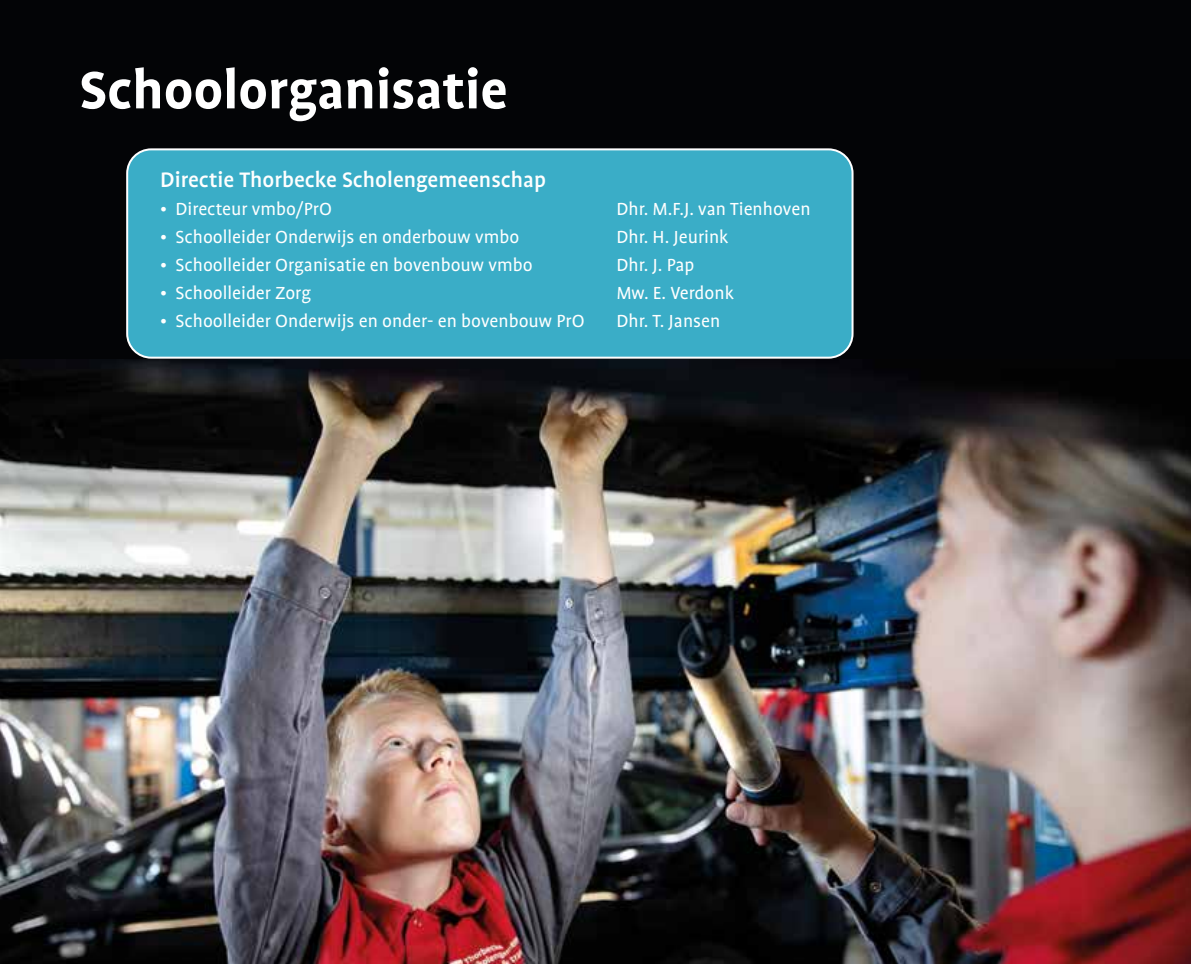
<style>
.page{position:relative;width:1191px;height:964px;background:#fff}
.page>*{position:absolute;margin:0;border:0;box-sizing:border-box;transform-origin:0 0}
.t1{font:700 60px "Profile";color:#fff}
.t2{font:500 24px "Profile";color:#fff}
.t3{font:20px "Profile";color:#fff}
</style>
<div class="page">
<img style="left:0;top:359px;width:1191px;height:605px">
<div style="left:0;top:0;width:1191px;height:359px;background:#030406"></div>
<div style="left:127px;top:149px;width:725px;height:209px;background:#3aadc7;border-radius:24px"></div>
<div style="left:126px;top:148px;width:727px;height:211px;border:2px solid #fff;border-radius:24px"></div>
<h1 class="t1" style="left:79px;top:58px;width:430px">Schoolorganisatie</h1>
<p class="t2" style="left:160px;top:167px;width:387px">Directie Thorbecke Scholengemeenschap</p>
<p class="t3" style="left:160px;top:199px;width:173px">• Directeur vmbo/PrO</p>
<p class="t3" style="left:616px;top:199px;width:196px">Dhr. M.F.J. van Tienhoven</p>
<p class="t3" style="left:160px;top:227px;width:361px">• Schoolleider Onderwijs en onderbouw vmbo</p>
<p class="t3" style="left:616px;top:227px;width:114px">Dhr. H. Jeurink</p>
<p class="t3" style="left:160px;top:255px;width:374px">• Schoolleider Organisatie en bovenbouw vmbo</p>
<p class="t3" style="left:616px;top:255px;width:80px">Dhr. J. Pap</p>
<p class="t3" style="left:160px;top:283px;width:152px">• Schoolleider Zorg</p>
<p class="t3" style="left:616px;top:283px;width:119px">Mw. E. Verdonk</p>
<p class="t3" style="left:160px;top:311px;width:426px">• Schoolleider Onderwijs en onder- en bovenbouw PrO</p>
<p class="t3" style="left:616px;top:311px;width:105px">Dhr. T. Jansen</p>
</div>
